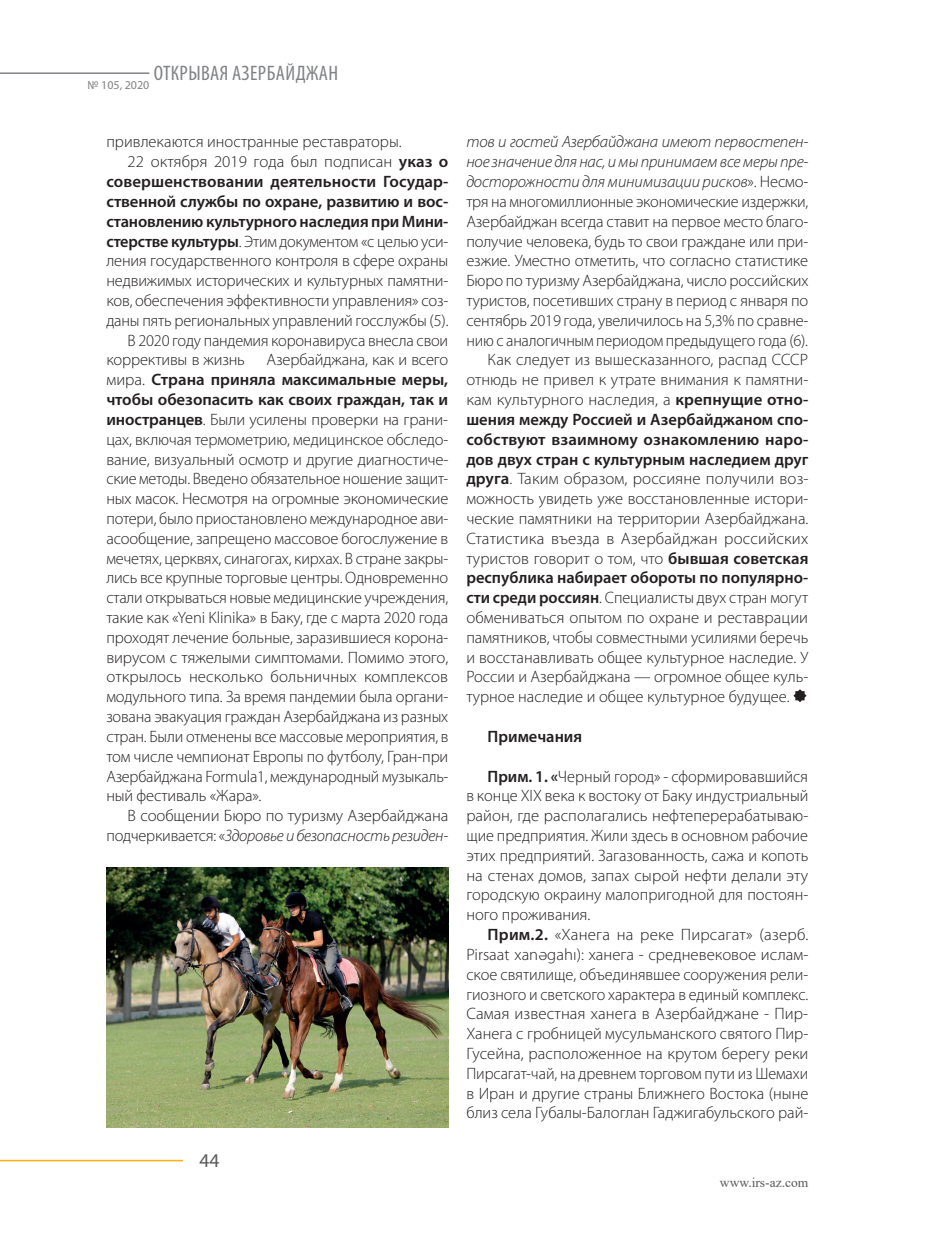
<style>
.page{position:relative;width:936px;height:1234px;background:#fff}
.page>*{position:absolute;margin:0;border:0;box-sizing:border-box;transform-origin:0 0}
.t1{font:condensed 21px "Myriad Pro";letter-spacing:.02em;color:#808285}
.t2{font:19.5px "Myriad Pro";color:#57585a}
.t3{font:300 16.5px/19.8px "Myriad Pro";letter-spacing:-.005em;color:#231f20;text-align:justify}
.t4{font:600 16.5px "Myriad Pro";color:#231f20}
.t5{font:italic 300 16.5px "Myriad Pro";letter-spacing:-.01em;color:#231f20}
.t6{font:13.5px "Times New Roman";color:#57585a}
.s1{font-weight:600}
.s2{font-style:italic}
.s3{font-style:normal}
</style>
<div class="page">
<hr style="left:0;top:72px;width:149px;height:2px;background:#808285">
<hr style="left:0;top:1159px;width:183px;height:1px;background:#faaf18">
<svg style="left:793px;top:689px;width:13px;height:13px"></svg>
<img style="left:106px;top:867px;width:342px;height:260px">
<p class="t1" style="left:88px;top:60px;width:252px"><sub>№</sub> <sub>105,</sub> <sub>2020</sub> ОТКРЫВАЯ АЗЕРБАЙДЖАН</p>
<p class="t3" style="left:106px;top:132px;width:297px">привлекаются иностранные реставраторы.</p>
<p class="t3" style="left:128px;top:152px;width:322px">22 октября 2019 года был подписан <span class="s1">указ о</span></p>
<p class="t4" style="left:106px;top:171px;width:343px">совершенствовании деятельности Государ-</p>
<p class="t4" style="left:106px;top:191px;width:343px">ственной службы по охране, развитию и вос-</p>
<p class="t4" style="left:106px;top:211px;width:343px">становлению культурного наследия при Мини-</p>
<p class="t3" style="left:106px;top:231px;width:343px"><span class="s1">стерстве культуры</span>. Этим документом «с целью уси-</p>
<p class="t3" style="left:106px;top:251px;width:343px">ления государственного контроля в сфере охраны</p>
<p class="t3" style="left:106px;top:270px;width:343px">недвижимых исторических и культурных памятни-</p>
<p class="t3" style="left:106px;top:290px;width:343px">ков, обеспечения эффективности управления» соз-</p>
<p class="t3" style="left:106px;top:310px;width:343px">даны пять региональных управлений госслужбы (5).</p>
<p class="t3" style="left:128px;top:330px;width:322px">В 2020 году пандемия коронавируса внесла свои</p>
<p class="t3" style="left:106px;top:350px;width:140px">коррективы в жизнь</p>
<p class="t3" style="left:106px;top:350px;width:343px;text-indent:160px">Азербайджана, как и всего мира. <span class="s1">Страна приняла максимальные меры, чтобы обезопасить как своих граждан, так и иностранцев</span>. Были усилены проверки на грани&shy;цах, включая термометрию, медицинское обследо&shy;вание, визуальный осмотр и другие диагностиче&shy;ские методы. Введено обязательное ношение защит&shy;ных масок. Несмотря на огромные экономические потери, было приостановлено международное ави&shy;асообщение, запрещено массовое богослужение в мечетях, церквях, синагогах, кирхах. В стране закры&shy;лись все крупные торговые центры. Одновременно стали открываться новые медицинские учреждения, такие как «Yeni Klinika» в Баку, где с марта 2020 года проходят лечение больные, заразившиеся корона&shy;вирусом с тяжелыми симптомами. Помимо этого, открылось несколько больничных комплексов модульного типа. За время пандемии была органи&shy;зована эвакуация граждан Азербайджана из разных стран. Были отменены все массовые мероприятия, в том числе чемпионат Европы по футболу, Гран-при Азербайджана Formula1, международный музыкаль&shy;ный фестиваль «Жара».</p>
<p class="t3" style="left:106px;top:805px;width:343px;text-align:right">В сообщении Бюро по туризму Азербайджана подчеркивается: «<span class="s2">Здоровье и безопасность резиден-</span></p>
<p class="t2" style="left:200px;top:1147px;width:22px">44</p>
<p class="t5" style="left:466px;top:132px;width:343px">тов и гостей Азербайджана имеют первостепен-</p>
<p class="t5" style="left:466px;top:152px;width:343px">ное значение для нас, и мы принимаем все меры пре-</p>
<p class="t5" style="left:466px;top:172px;width:343px">досторожности для минимизации рисков<span class="s3">». Несмо-</span></p>
<p class="t3" style="left:466px;top:191px;width:343px">тря на многомиллионные экономические издержки,</p>
<p class="t3" style="left:466px;top:211px;width:343px">Азербайджан всегда ставит на первое место благо-</p>
<p class="t3" style="left:466px;top:231px;width:343px">получие человека, будь то свои граждане или при-</p>
<p class="t3" style="left:466px;top:251px;width:343px">езжие. Уместно отметить, что согласно статистике</p>
<p class="t3" style="left:466px;top:270px;width:343px">Бюро по туризму Азербайджана, число российских</p>
<p class="t3" style="left:466px;top:290px;width:343px">туристов, посетивших страну в период с января по</p>
<p class="t3" style="left:466px;top:310px;width:343px">сентябрь 2019 года, увеличилось на 5,3% по сравне-</p>
<p class="t3" style="left:466px;top:330px;width:343px">нию с аналогичным периодом предыдущего года (6).</p>
<p class="t3" style="left:487px;top:350px;width:322px">Как следует из вышесказанного, распад СССР</p>
<p class="t3" style="left:466px;top:369px;width:343px">отнюдь не привел к утрате внимания к памятни-</p>
<p class="t3" style="left:466px;top:389px;width:343px">кам культурного наследия, а <span class="s1">крепнущие отно-</span></p>
<p class="t4" style="left:466px;top:409px;width:343px">шения между Россией и Азербайджаном спо-</p>
<p class="t4" style="left:466px;top:428px;width:343px">собствуют взаимному ознакомлению наро-</p>
<p class="t4" style="left:466px;top:448px;width:343px">дов двух стран с культурным наследием друг</p>
<p class="t3" style="left:466px;top:468px;width:343px"><span class="s1">друга</span>. Таким образом, россияне получили воз-</p>
<p class="t3" style="left:466px;top:488px;width:343px">можность увидеть уже восстановленные истори-</p>
<p class="t3" style="left:466px;top:508px;width:343px">ческие памятники на территории Азербайджана.</p>
<p class="t3" style="left:466px;top:528px;width:343px">Статистика въезда в Азербайджан российских</p>
<p class="t3" style="left:466px;top:548px;width:343px">туристов говорит о том, что <span class="s1">бывшая советская</span></p>
<p class="t4" style="left:466px;top:567px;width:343px">республика набирает обороты по популярно-</p>
<p class="t3" style="left:466px;top:587px;width:343px"><span class="s1">сти среди россиян</span>. Специалисты двух стран могут</p>
<p class="t3" style="left:466px;top:607px;width:343px">обмениваться опытом по охране и реставрации</p>
<p class="t3" style="left:466px;top:627px;width:343px">памятников, чтобы совместными усилиями беречь</p>
<p class="t3" style="left:466px;top:647px;width:343px">и восстанавливать общее культурное наследие. У</p>
<p class="t3" style="left:466px;top:666px;width:343px">России и Азербайджана — огромное общее куль-</p>
<p class="t3" style="left:466px;top:686px;width:325px">турное наследие и общее культурное будущее.</p>
<p class="t4" style="left:487px;top:725px;width:96px">Примечания</p>
<p class="t3" style="left:466px;top:765px;width:343px;text-indent:21px"><span class="s1">Прим. 1. «</span>Черный город» - сформировавшийся в конце XIX века к востоку от Баку индустриальный район, где располагались нефтеперерабатываю&shy;щие предприятия. Жили здесь в основном рабочие этих предприятий. Загазованность, сажа и копоть на стенах домов, запах сырой нефти делали эту городскую окраину малопригодной для постоян&shy;ного проживания.</p>
<p class="t3" style="left:466px;top:924px;width:343px;text-indent:21px"><span class="s1">Прим.2.</span> «Ханега на реке Пирсагат» (азерб.<br>Pirsaat xanəgahı): ханега - средневековое ислам&shy;ское святилище, объединявшее сооружения рели&shy;гиозного и светского характера в единый комплекс.<br>Самая известная ханега в Азербайджане - Пир-Ханега с гробницей мусульманского святого Пир-Гусейна, расположенное на крутом берегу реки Пирсагат-чай, на древнем торговом пути из Шемахи в Иран и другие страны Ближнего Востока (ныне близ села Губалы-Балоглан Гаджигабульского рай-</p>
<p class="t6" style="left:720px;top:1172px;width:90px">www.irs-az.com</p>
</div>
